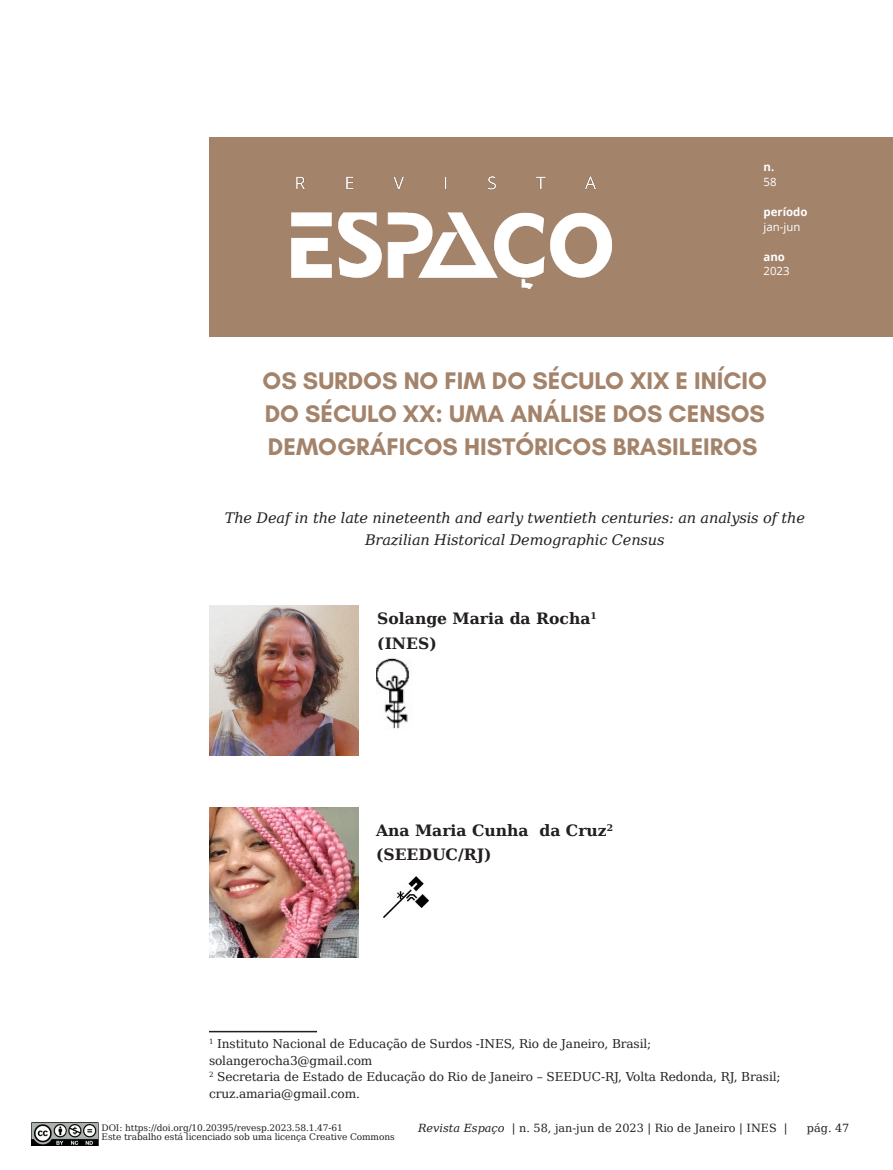
<style>
.page{position:relative;width:893px;height:1170px;background:#fff}
.page>*{position:absolute;margin:0;border:0;box-sizing:border-box;transform-origin:0 0}
.Titulo_abertura_materia{font:700 24.45px/32.8px "Glacial Indifference";color:#a4836b;text-align:justify}
.Nome_do_Escrito{font:700 15.6px "DejaVu Serif";color:#231f20}
.Bigode_abertura_materia{font:italic 14.55px/21.8px "DejaVu Serif";letter-spacing:-.01em;color:#231f20;text-align:center}
.Footnote{font:12.15px "DejaVu Serif";letter-spacing:-.01em;color:#231f20}
.t1{font:11.4px "Open Sans";color:#fff}
.t2{font:700 11.4px "Open Sans";color:#fff}
.t3{font:11.25px "DejaVu Serif";color:#231f20}
.t4{font:9px "DejaVu Serif";letter-spacing:-.01em;color:#231f20}
.s1{font-style:italic}
</style>
<div class="page">
<div style="left:209px;top:137px;width:684px;height:199px;background:#a4836b"></div>
<img style="left:291px;top:176px;width:320px;height:113px">
<hr style="left:209px;top:1030px;width:108px;height:2px;background:#231f20">
<img style="left:209px;top:605px;width:150px;height:150px">
<img style="left:209px;top:807px;width:150px;height:150px">
<img style="left:376px;top:658px;width:35px;height:71px">
<img style="left:383px;top:876px;width:46px;height:42px">
<img style="left:32px;top:1122px;width:67px;height:23px">
<p class="t2" style="left:764px;top:159px;width:12px">n.</p>
<p class="t1" style="left:764px;top:174px;width:15px">58</p>
<p class="t2" style="left:764px;top:204px;width:45px">período</p>
<p class="t1" style="left:764px;top:219px;width:38px">jan-jun</p>
<p class="t2" style="left:764px;top:248px;width:23px">ano</p>
<p class="t1" style="left:764px;top:263px;width:28px">2023</p>
<p class="Titulo_abertura_materia" style="left:263px;top:364px;width:506px">OS SURDOS NO FIM DO SÉCULO XIX E INÍCIO DO SÉCULO XX: UMA ANÁLISE DOS CENSOS DEMOGRÁFICOS HISTÓRICOS BRASILEIROS<sup>1</sup></p>
<p class="Bigode_abertura_materia" style="left:225px;top:506px;width:582px">The Deaf in the late nineteenth and early twentieth centuries: an analysis of the<br>Brazilian Historical Demographic Census</p>
<p class="Nome_do_Escrito" style="left:377px;top:606px;width:221px">Solange Maria da Rocha<sup>1</sup></p>
<p class="Nome_do_Escrito" style="left:377px;top:630px;width:61px">(INES)</p>
<p class="Nome_do_Escrito" style="left:376px;top:817px;width:239px">Ana Maria Cunha da Cruz<sup>2</sup></p>
<p class="Nome_do_Escrito" style="left:376px;top:842px;width:117px">(SEEDUC/RJ)</p>
<p class="Footnote" style="left:209px;top:1034px;width:444px"><sup>1</sup> Instituto Nacional de Educação de Surdos -INES, Rio de Janeiro, Brasil;</p>
<p class="Footnote" style="left:209px;top:1051px;width:165px">solangerocha3@gmail.com</p>
<p class="Footnote" style="left:209px;top:1067px;width:573px"><sup>2</sup> Secretaria de Estado de Educação do Rio de Janeiro – SEEDUC-RJ, Volta Redonda, RJ, Brasil;</p>
<p class="Footnote" style="left:209px;top:1084px;width:152px">cruz.amaria@gmail.com.</p>
<p class="t4" style="left:102px;top:1120px;width:243px">DOI: https://doi.org/10.20395/revesp.2023.58.1.47-61</p>
<p class="t4" style="left:102px;top:1129px;width:295px">Este trabalho está licenciado sob uma licença Creative Commons</p>
<p class="t3" style="left:418px;top:1119px;width:371px"><span class="s1">Revista Espaço</span> | n. 58, jan-jun de 2023 | Rio de Janeiro | INES |</p>
<p class="t3" style="left:807px;top:1119px;width:44px">pág. 47</p>
</div>
